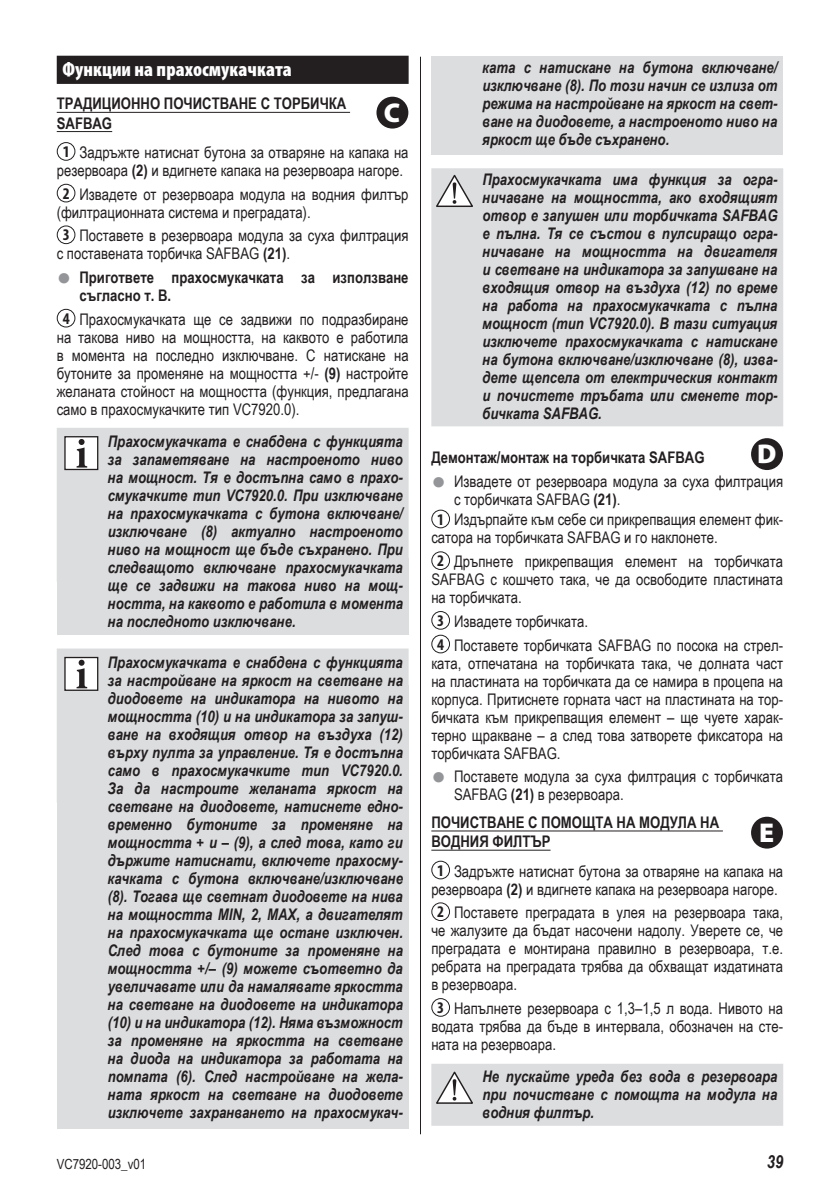
<style>
.page{position:relative;width:840px;height:1191px;background:#fff}
.page>*{position:absolute;margin:0;border:0;box-sizing:border-box;transform-origin:0 0}
.t1{font:900 27.2px "Myriad Pro";color:#fff}
.t2{font:900 condensed 20px "Myriad Pro";letter-spacing:.005em;color:#fff}
.t3{font:italic 700 18px "Arial Narrow";color:#231f20}
.t4{font:italic 700 16px/18px "Arial Narrow";color:#231f20;text-align:justify}
.t5{font:16px/18px "Arial Narrow";color:#231f20}
.t6{font:700 16px/19.2px "Arial Narrow";color:#231f20}
.t7{font:14px "Arial Narrow";color:#231f20}
.s1{font-family:"Myriad Pro";font-weight:700;font-stretch:condensed;font-size:16.4px}
.s2{font-weight:700}
.s3{font-family:"Arial";font-weight:400;font-size:24px;color:#939598}
.s4{font-family:"Arial";font-size:24px;color:#939598}
</style>
<div class="page">
<hr style="left:420px;top:57px;width:1px;height:1077px;background:#231f20">
<div style="left:57px;top:558px;width:351px;height:77px;background:#dcdddf"></div>
<div style="left:431px;top:57px;width:351px;height:98px;background:#dcdddf"></div>
<div style="left:57px;top:685px;width:351px;height:443px;background:#dcdddf"></div>
<div style="left:57px;top:56px;width:351px;height:28px;background:#231f20"></div>
<hr style="left:57px;top:112px;width:293px;height:1px;background:#231f20">
<hr style="left:57px;top:131px;width:55px;height:1px;background:#231f20">
<div style="left:57px;top:428px;width:351px;height:154px;background:#dcdddf"></div>
<div style="left:57px;top:648px;width:351px;height:154px;background:#dcdddf"></div>
<div style="left:57px;top:142px;width:18px;height:19px;border:1px solid #231f20;border-radius:50%"></div>
<div style="left:57px;top:184px;width:18px;height:18px;border:1px solid #231f20;border-radius:50%"></div>
<div style="left:57px;top:225px;width:18px;height:19px;border:1px solid #231f20;border-radius:50%"></div>
<div style="left:57px;top:309px;width:18px;height:18px;border:1px solid #231f20;border-radius:50%"></div>
<div style="left:65px;top:437px;width:33px;height:32px;background:#fff"></div>
<div style="left:64px;top:436px;width:34px;height:34px;border:1px solid #231f20"></div>
<svg style="left:77px;top:439px;width:10px;height:28px"></svg>
<div style="left:65px;top:657px;width:33px;height:33px;background:#fff"></div>
<div style="left:64px;top:657px;width:34px;height:34px;border:1px solid #231f20"></div>
<svg style="left:77px;top:659px;width:10px;height:29px"></svg>
<div style="left:376px;top:97px;width:32px;height:32px;background:#231f20;border-radius:50%"></div>
<div style="left:431px;top:168px;width:351px;height:258px;background:#dcdddf"></div>
<hr style="left:431px;top:830px;width:291px;height:1px;background:#231f20">
<hr style="left:431px;top:849px;width:119px;height:1px;background:#231f20">
<div style="left:431px;top:1063px;width:351px;height:62px;background:#dcdddf"></div>
<svg style="left:436px;top:175px;width:37px;height:32px"></svg>
<div style="left:431px;top:509px;width:19px;height:19px;border:1px solid #231f20;border-radius:50%"></div>
<div style="left:431px;top:551px;width:19px;height:19px;border:1px solid #231f20;border-radius:50%"></div>
<div style="left:431px;top:611px;width:19px;height:18px;border:1px solid #231f20;border-radius:50%"></div>
<div style="left:431px;top:634px;width:19px;height:19px;border:1px solid #231f20;border-radius:50%"></div>
<div style="left:431px;top:860px;width:19px;height:19px;border:1px solid #231f20;border-radius:50%"></div>
<div style="left:431px;top:902px;width:19px;height:19px;border:1px solid #231f20;border-radius:50%"></div>
<div style="left:431px;top:998px;width:19px;height:18px;border:1px solid #231f20;border-radius:50%"></div>
<svg style="left:436px;top:1071px;width:37px;height:33px"></svg>
<div style="left:750px;top:438px;width:32px;height:32px;background:#231f20;border-radius:50%"></div>
<div style="left:750px;top:816px;width:32px;height:32px;background:#231f20;border-radius:50%"></div>
<p class="t2" style="left:62px;top:56px;width:230px">Функции на прахосмукачката</p>
<p class="t6" style="left:57px;top:93px;width:291px">ТРАДИЦИОННО ПОЧИСТВАНЕ С ТОРБИЧКА<br>SAFBAG</p>
<p class="t5" style="left:57px;top:143px;width:353px;text-align:center"><span class="s1">1</span> Задръжте натиснат бутона за отваряне на капака на резервоара <span class="s2">(2)</span> и вдигнете капака на резервоара нагоре.</p>
<p class="t5" style="left:57px;top:184px;width:353px;text-indent:6px"><span class="s1">2</span> Извадете от резервоара модула на водния филтър (филтрационната система и преградата).</p>
<p class="t5" style="left:57px;top:226px;width:353px;text-indent:6px"><span class="s1">3</span> Поставете в резервоара модула за суха филтрация с поставената торбичка SAFBAG <span class="s2">(21)</span>.</p>
<p class="t6" style="left:79px;top:267px;width:330px;line-height:18px;text-indent:-23px"><span class="s3">●</span> Пригответе прахосмукачката за използване съгласно т. B.</p>
<p class="t5" style="left:57px;top:309px;width:353px;text-align:justify;text-indent:6px"><span class="s1">4</span> Прахосмукачката ще се задвижи по подразбиране на такова ниво на мощността, на каквото е работила в момента на последно изключване. С натискане на бутоните за променяне на мощността +/- <span class="s2">(9)</span> настройте желаната стойност на мощността (функция, предлагана само в прахосмукачките тип VC7920.0).</p>
<p class="t4" style="left:108px;top:431px;width:296px">Прахосмукачката е снабдена с функцията за запаметяване на настроеното ниво на мощност. Тя е достъпна само в прахо&shy;смукачките тип VC7920.0. При изключване на прахосмукачката с бутона включване/ изключване (8) актуално настроеното ниво на мощност ще бъде съхранено. При следващото включване прахосмукачката ще се задвижи на такова ниво на мощ&shy;ността, на каквото е работила в момента на последното изключване.</p>
<p class="t4" style="left:108px;top:652px;width:296px">Прахосмукачката е снабдена с функцията за настройване на яркост на светване на диодовете на индикатора на нивото на мощността (10) и на индикатора за запуш&shy;ване на входящия отвор на въздуха (12) върху пулта за управление. Тя е достъпна само в прахосмукачките тип VC7920.0.<br>За да настроите желаната яркост на светване на диодовете, натиснете едно&shy;временно бутоните за променяне на мощността + и – (9), a след това, като ги държите натиснати, включете прахосму&shy;качката с бутона включване/изключване (8). Тогава ще светнат диодовете на нива на мощността MIN, 2, MAX, a двигателят на прахосмукачката ще остане изключен.<br>След това с бутоните за променяне на мощността +/– (9) можете съответно да увеличавате или да намалявате яркостта на светване на диодовете на индикатора (10) и на индикатора (12). Няма възможност за променяне на яркостта на светване на диода на индикатора за работата на помпата (6). След настройване на жела&shy;ната яркост на светване на диодовете изключете захранването на прахосмукач-</p>
<h1 class="t1" style="left:384px;top:94px;width:18px">C</h1>
<p class="t4" style="left:482px;top:57px;width:296px">ката с натискане на бутона включване/ изключване (8). По този начин се излиза от режима на настройване на яркост на свет&shy;ване на диодовете, а настроеното ниво на яркост ще бъде съхранено.</p>
<p class="t4" style="left:482px;top:170px;width:296px">Прахосмукачката има функция за огра&shy;ничаване на мощността, ако входящият отвор е запушен или торбичката SAFBAG е пълна. Тя се състои в пулсиращо огра&shy;ничаване на мощността на двигателя и светване на индикатора за запушване на входящия отвор на въздуха (12) по време на работа на прахосмукачката с пълна мощност (тип VC7920.0). В тази ситуация изключете прахосмукачката с натискане на бутона включване/изключване (8), изва&shy;дете щепсела от електрическия контакт и почистете тръбата или сменете тор&shy;бичката SAFBAG.</p>
<p class="t6" style="left:431px;top:447px;width:275px">Демонтаж/монтаж на торбичката SAFBAG</p>
<p class="t5" style="left:454px;top:471px;width:330px;text-indent:-23px"><span class="s4">●</span> Извадете от резервоара модула за суха филтрация с торбичката SAFBAG <span class="s2">(21)</span>.</p>
<p class="t5" style="left:431px;top:510px;width:353px;text-indent:6px"><span class="s1">1</span> Издърпайте към себе си прикрепващия елемент фик&shy;сатора на торбичката SAFBAG и го наклонете.</p>
<p class="t5" style="left:431px;top:552px;width:353px;text-align:justify;text-indent:6px"><span class="s1">2</span> Дръпнете прикрепващия елемент на торбичката SAFBAG с кошчето така, че да освободите пластината на торбичката.</p>
<p class="t5" style="left:437px;top:609px;width:347px;line-height:23.6px"><span class="s1">3</span> Извадете торбичката.<br><span class="s1">4</span> Поставете торбичката SAFBAG по посока на стрел-</p>
<p class="t5" style="left:431px;top:653px;width:353px;text-align:justify">ката, отпечатана на торбичката така, че долната част на пластината на торбичката да се намира в процепа на корпуса. Притиснете горната част на пластината на тор&shy;бичката към прикрепващия елемент – ще чуете харак&shy;терно щракване – а след това затворете фиксатора на торбичката SAFBAG.</p>
<p class="t5" style="left:454px;top:767px;width:330px;text-indent:-23px"><span class="s4">●</span> Поставете модула за суха филтрация с торбичката<br>SAFBAG <span class="s2">(21)</span> в резервоара.</p>
<p class="t6" style="left:431px;top:812px;width:289px">ПОЧИСТВАНЕ С ПОМОЩТА НА МОДУЛА НА<br>ВОДНИЯ ФИЛТЪР</p>
<p class="t5" style="left:431px;top:861px;width:353px;text-align:center"><span class="s1">1</span> Задръжте натиснат бутона за отваряне на капака на резервоара <span class="s2">(2)</span> и вдигнете капака на резервоара нагоре.</p>
<p class="t5" style="left:431px;top:903px;width:353px;text-align:justify;text-indent:6px"><span class="s1">2</span> Поставете преградата в улея на резервоара така, че жалузите да бъдат насочени надолу. Уверете се, че преградата е монтирана правилно в резервоара, т.е. ребрата на преградата трябва да обхващат издатината в резервоара.</p>
<p class="t5" style="left:431px;top:998px;width:353px;text-align:justify;text-indent:6px"><span class="s1">3</span> Напълнете резервоара с 1,3–1,5 л вода. Нивото на водата трябва да бъде в интервала, обозначен на сте&shy;ната на резервоара.</p>
<p class="t4" style="left:482px;top:1066px;width:296px">Не пускайте уреда без вода в резервоара при почистване с помощта на модула на водния филтър.</p>
<h1 class="t1" style="left:756px;top:436px;width:21px">D</h1>
<h1 class="t1" style="left:758px;top:814px;width:17px">E</h1>
<p class="t7" style="left:57px;top:1154px;width:91px">VC7920-003_v01</p>
<p class="t3" style="left:766px;top:1148px;width:18px">39</p>
</div>
